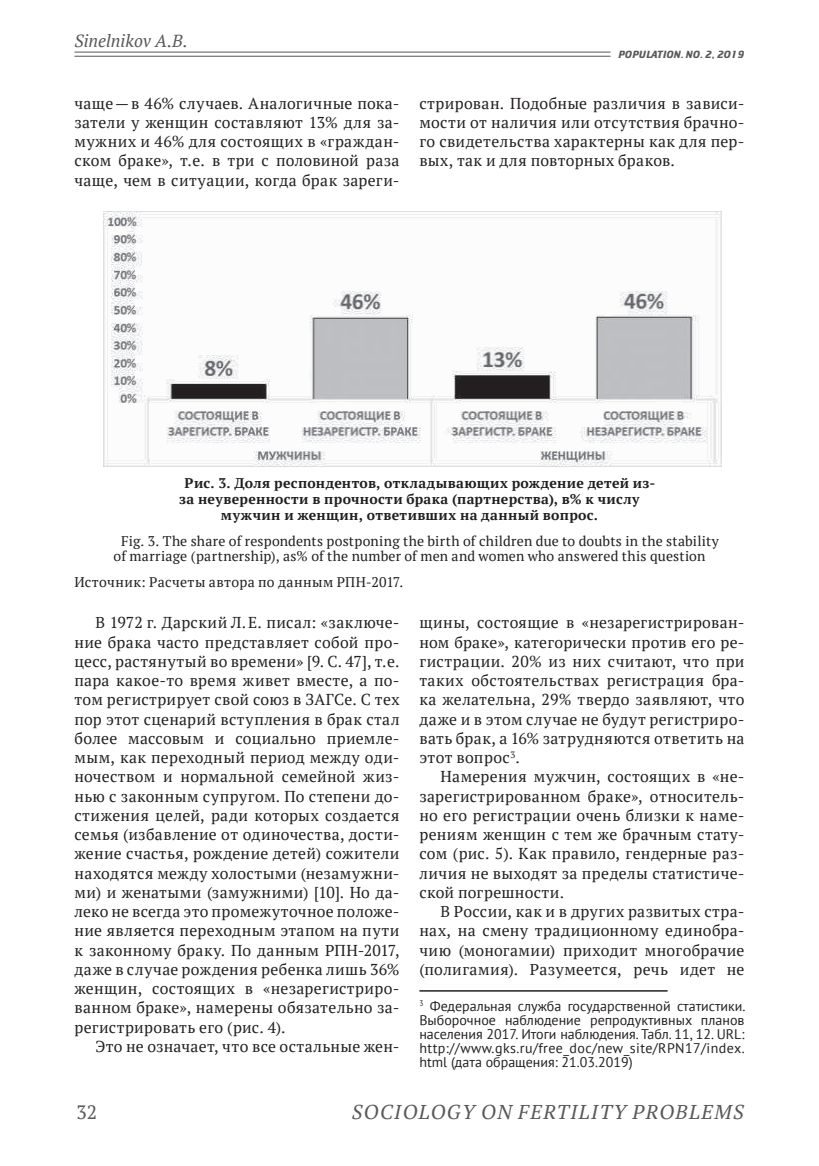
<style>
.page{position:relative;width:819px;height:1166px;background:#fff}
.page>*{position:absolute;margin:0;border:0;box-sizing:border-box;transform-origin:0 0}
.t1{font:italic 19.95px "PT Serif";letter-spacing:.08em;color:#57585a}
.t2{font:19.25px "PT Serif";color:#57585a}
.t3{font:italic 17.5px "PT Serif";color:#57585a}
.t4{font:15.75px/19.2px "PT Serif";letter-spacing:.025em;color:#231f20;text-align:justify}
.t5{font:14px/14px "PT Sans";letter-spacing:.015em;color:#231f20;text-align:justify}
.t6{font:14px/15.8px "PT Serif";letter-spacing:.015em;color:#231f20}
.t7{font:700 14px "PT Serif";letter-spacing:.025em;color:#231f20}
.t8{font:10.5px "Cricket Bold C";color:#57585a}
</style>
<div class="page">
<hr style="left:74px;top:52px;width:536px;height:1px;background:#57585a">
<hr style="left:74px;top:56px;width:536px;height:1px;background:#57585a">
<hr style="left:419px;top:990px;width:248px;height:1px;background:#231f20">
<img style="left:103px;top:212px;width:618px;height:254px">
<p class="t3" style="left:74px;top:29px;width:115px">Sinelnikov A.B.</p>
<p class="t8" style="left:618px;top:49px;width:128px">POPULATION. NO. 2, 2019</p>
<p class="t4" style="left:74px;top:93px;width:326px">чаще— в 46% случаев. Аналогичные пока&shy;затели у женщин составляют 13% для за&shy;мужних и 46% для состоящих в «граждан&shy;ском браке», т.е. в три с половиной раза чаще, чем в ситуации, когда брак зареги-</p>
<p class="t4" style="left:419px;top:93px;width:326px">стрирован. Подобные различия в зависи&shy;мости от наличия или отсутствия брачно&shy;го свидетельства характерны как для пер&shy;вых, так и для повторных браков.</p>
<p class="t7" style="left:185px;top:474px;width:472px">Рис. 3. Доля респондентов, откладывающих рождение детей из-</p>
<p class="t7" style="left:179px;top:490px;width:462px">за неуверенности в прочности брака (партнерства), в% к числу</p>
<p class="t7" style="left:221px;top:506px;width:378px">мужчин и женщин, ответивших на данный вопрос.</p>
<p class="t6" style="left:114px;top:532px;width:606px;text-indent:7px">Fig. 3. The share of respondents postponing the birth of children due to doubts in the stability of marriage (partnership), as% of the number of men and women who answered this question</p>
<p class="t6" style="left:74px;top:574px;width:330px">Источник: Расчеты автора по данным РПН‑2017.</p>
<p class="t4" style="left:74px;top:613px;width:326px;text-indent:21px">В 1972 г. Дарский Л.Е. писал: «заключе&shy;ние брака часто представляет собой про&shy;цесс, растянутый во времени» [9. С. 47], т.е. пара какое-то время живет вместе, а по&shy;том регистрирует свой союз в ЗАГСе. С тех пор этот сценарий вступления в брак стал более массовым и социально приемле&shy;мым, как переходный период между оди&shy;ночеством и нормальной семейной жиз&shy;нью с законным супругом. По степени до&shy;стижения целей, ради которых создается семья (избавление от одиночества, дости&shy;жение счастья, рождение детей) сожители находятся между холостыми (незамужни&shy;ми) и женатыми (замужними) [10]. Но да&shy;леко не всегда это промежуточное положе&shy;ние является переходным этапом на пути к законному браку. По данным РПН‑2017, даже в случае рождения ребенка лишь 36% женщин, состоящих в «незарегистриро&shy;ванном браке», намерены обязательно за&shy;регистрировать его (рис. 4).</p>
<p class="t4" style="left:95px;top:1036px;width:305px">Это не означает, что все остальные жен-</p>
<p class="t4" style="left:419px;top:613px;width:326px">щины, состоящие в «незарегистрирован&shy;ном браке», категорически против его ре&shy;гистрации. 20% из них считают, что при таких обстоятельствах регистрация бра&shy;ка желательна, 29% твердо заявляют, что даже и в этом случае не будут регистриро&shy;вать брак, а 16% затрудняются ответить на этот вопрос<sup>3</sup>.</p>
<p class="t4" style="left:419px;top:767px;width:326px;text-indent:21px">Намерения мужчин, состоящих в «не&shy;зарегистрированном браке», относитель&shy;но его регистрации очень близки к наме&shy;рениям женщин с тем же брачным стату&shy;сом (рис. 5). Как правило, гендерные раз&shy;личия не выходят за пределы статистиче&shy;ской погрешности.</p>
<p class="t4" style="left:419px;top:902px;width:326px;text-indent:21px">В России, как и в других развитых стра&shy;нах, на смену традиционному единобра&shy;чию (моногамии) приходит многобрачие (полигамия). Разумеется, речь идет не</p>
<p class="t5" style="left:419px;top:998px;width:328px"><sup>3</sup> Федеральная служба государственной статистики.<br>Выборочное наблюдение репродуктивных планов населения 2017. Итоги наблюдения. Табл. 11, 12. URL: http://www.gks.ru/free_doc/new_site/RPN17/index. html (дата обращения: 21.03.2019)</p>
<p class="t2" style="left:76px;top:1099px;width:22px">32</p>
<p class="t1" style="left:352px;top:1099px;width:393px">SOCIOLOGY ON FERTILITY PROBLEMS</p>
</div>
